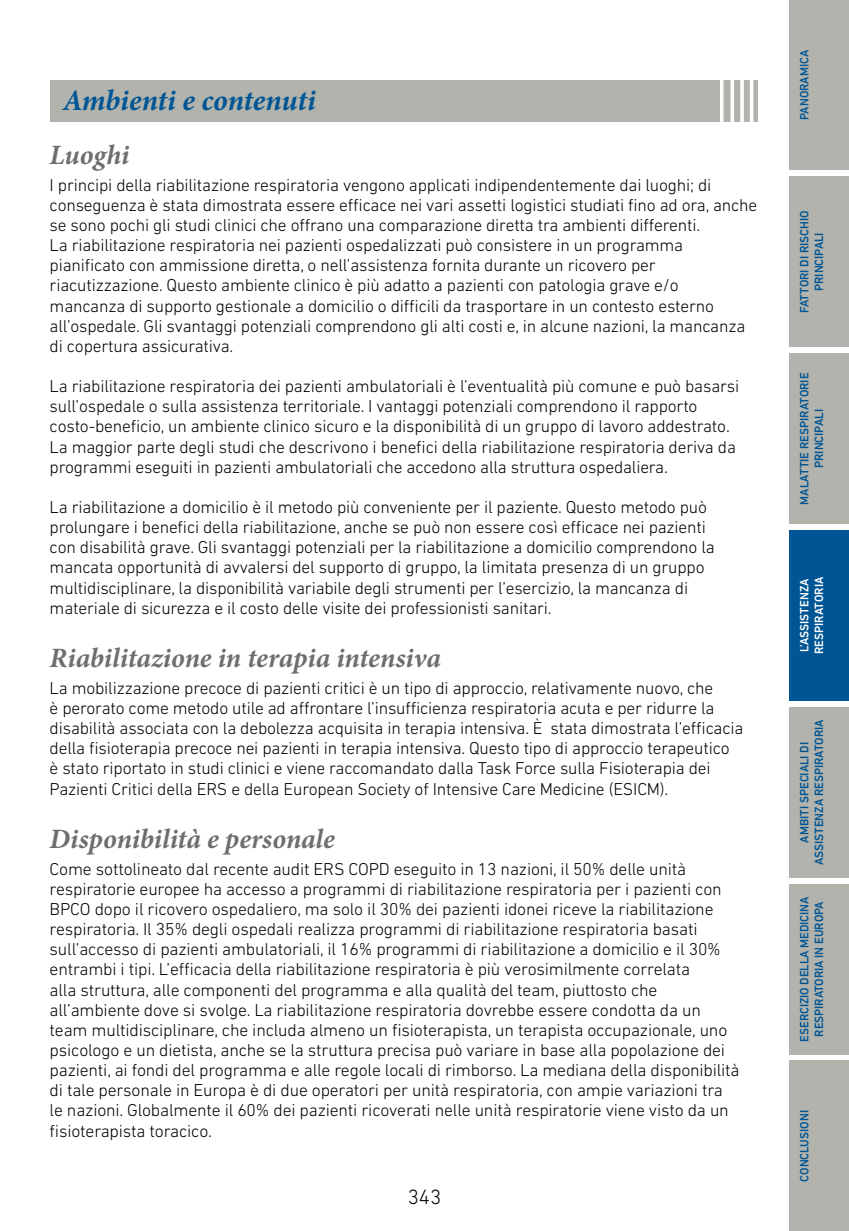
<style>
.page{position:relative;width:849px;height:1231px;background:#fff}
.page>*{position:absolute;margin:0;border:0;box-sizing:border-box;transform-origin:0 0}
.t1{font:italic 700 29.75px "Minion Pro";letter-spacing:-.005em;color:#005594}
.t2{font:italic 700 28px "Minion Pro";letter-spacing:-.005em;color:#6d6e71}
.t3{font:300 21px "DIN Next LT Pro";color:#000}
.t4{font:300 17.5px/20.1px "DIN Next LT Pro";letter-spacing:-.01em;color:#000}
.t5{font:500 12.25px/14.7px "DIN Next LT Pro";color:#005594;text-align:center}
.t6{font:500 12.25px/14.7px "DIN Next LT Pro";color:#fff}
</style>
<div class="page">
<div style="left:50px;top:80px;width:707px;height:41px;background:#b1b3ac"></div>
<hr style="left:749px;top:70px;width:4px;height:72px;background:#fff">
<hr style="left:740px;top:70px;width:3px;height:72px;background:#fff">
<hr style="left:730px;top:70px;width:3px;height:72px;background:#fff">
<hr style="left:719px;top:70px;width:4px;height:72px;background:#fff">
<div style="left:789px;top:0;width:59px;height:170px;background:#b1b3ac"></div>
<div style="left:789px;top:177px;width:59px;height:170px;background:#b1b3ac"></div>
<div style="left:789px;top:353px;width:59px;height:170px;background:#b1b3ac"></div>
<div style="left:789px;top:530px;width:59px;height:170px;background:#005594"></div>
<div style="left:789px;top:884px;width:59px;height:169px;background:#b1b3ac"></div>
<div style="left:789px;top:1060px;width:59px;height:170px;background:#b1b3ac"></div>
<div style="left:789px;top:707px;width:59px;height:170px;background:#b1b3ac"></div>
<h1 class="t1" style="left:63px;top:79px;width:254px">Ambienti e contenuti</h1>
<h2 class="t2" style="left:50px;top:135px;width:81px">Luoghi</h2>
<p class="t4" style="left:50px;top:174px;width:709px">I principi della riabilitazione respiratoria vengono applicati indipendentemente dai luoghi; di conseguenza è stata dimostrata essere efficace nei vari assetti logistici studiati fino ad ora, anche se sono pochi gli studi clinici che offrano una comparazione diretta tra ambienti differenti.<br>La riabilitazione respiratoria nei pazienti ospedalizzati può consistere in un programma pianificato con ammissione diretta, o nell’assistenza fornita durante un ricovero per riacutizzazione. Questo ambiente clinico è più adatto a pazienti con patologia grave e/o mancanza di supporto gestionale a domicilio o difficili da trasportare in un contesto esterno all’ospedale. Gli svantaggi potenziali comprendono gli alti costi e, in alcune nazioni, la mancanza di copertura assicurativa.</p>
<p class="t4" style="left:50px;top:376px;width:691px">La riabilitazione respiratoria dei pazienti ambulatoriali è l’eventualità più comune e può basarsi sull’ospedale o sulla assistenza territoriale. I vantaggi potenziali comprendono il rapporto costo-beneficio, un ambiente clinico sicuro e la disponibilità di un gruppo di lavoro addestrato.<br>La maggior parte degli studi che descrivono i benefici della riabilitazione respiratoria deriva da programmi eseguiti in pazienti ambulatoriali che accedono alla struttura ospedaliera.</p>
<p class="t4" style="left:50px;top:496px;width:666px">La riabilitazione a domicilio è il metodo più conveniente per il paziente. Questo metodo può prolungare i benefici della riabilitazione, anche se può non essere così efficace nei pazienti con disabilità grave. Gli svantaggi potenziali per la riabilitazione a domicilio comprendono la mancata opportunità di avvalersi del supporto di gruppo, la limitata presenza di un gruppo multidisciplinare, la disponibilità variabile degli strumenti per l’esercizio, la mancanza di materiale di sicurezza e il costo delle visite dei professionisti sanitari.</p>
<h2 class="t2" style="left:50px;top:638px;width:393px">Riabilitazione in terapia intensiva</h2>
<p class="t4" style="left:50px;top:677px;width:695px">La mobilizzazione precoce di pazienti critici è un tipo di approccio, relativamente nuovo, che<br>è perorato come metodo utile ad affrontare l’insufficienza respiratoria acuta e per ridurre la disabilità associata con la debolezza acquisita in terapia intensiva. È stata dimostrata l’efficacia della fisioterapia precoce nei pazienti in terapia intensiva. Questo tipo di approccio terapeutico<br>è stato riportato in studi clinici e viene raccomandato dalla Task Force sulla Fisioterapia dei Pazienti Critici della ERS e della European Society of Intensive Care Medicine (ESICM).</p>
<h2 class="t2" style="left:50px;top:819px;width:287px">Disponibilità e personale</h2>
<p class="t4" style="left:50px;top:858px;width:691px">Come sottolineato dal recente audit ERS COPD eseguito in 13 nazioni, il 50% delle unità respiratorie europee ha accesso a programmi di riabilitazione respiratoria per i pazienti con BPCO dopo il ricovero ospedaliero, ma solo il 30% dei pazienti idonei riceve la riabilitazione respiratoria. Il 35% degli ospedali realizza programmi di riabilitazione respiratoria basati sull’accesso di pazienti ambulatoriali, il 16% programmi di riabilitazione a domicilio e il 30% entrambi i tipi. L’efficacia della riabilitazione respiratoria è più verosimilmente correlata<br>alla struttura, alle componenti del programma e alla qualità del team, piuttosto che all’ambiente dove si svolge. La riabilitazione respiratoria dovrebbe essere condotta da un team multidisciplinare, che includa almeno un fisioterapista, un terapista occupazionale, uno psicologo e un dietista, anche se la struttura precisa può variare in base alla popolazione dei pazienti, ai fondi del programma e alle regole locali di rimborso. La mediana della disponibilità di tale personale in Europa è di due operatori per unità respiratoria, con ampie variazioni tra le nazioni. Globalmente il 60% dei pazienti ricoverati nelle unità respiratorie viene visto da un fisioterapista toracico.</p>
<p class="t3" style="left:407px;top:1184px;width:35px">343</p>
<p class="t5" style="left:796px;top:120px;width:71px;rotate:-90deg">Panoramica</p>
<p class="t5" style="left:796px;top:313px;width:103px;rotate:-90deg">Fattori di rischio principali</p>
<p class="t5" style="left:796px;top:504px;width:133px;rotate:-90deg">Malattie respiratorie principali</p>
<p class="t6" style="left:796px;top:654px;width:79px;rotate:-90deg">l’assistenza respiratoria</p>
<p class="t5" style="left:796px;top:865px;width:148px;rotate:-90deg">Ambiti speciali di assistenza respiratoria</p>
<p class="t5" style="left:796px;top:1041px;width:147px;rotate:-90deg">Esercizio della medicina respiratoria in Europa</p>
<p class="t5" style="left:796px;top:1181px;width:73px;rotate:-90deg">Conclusioni</p>
</div>
